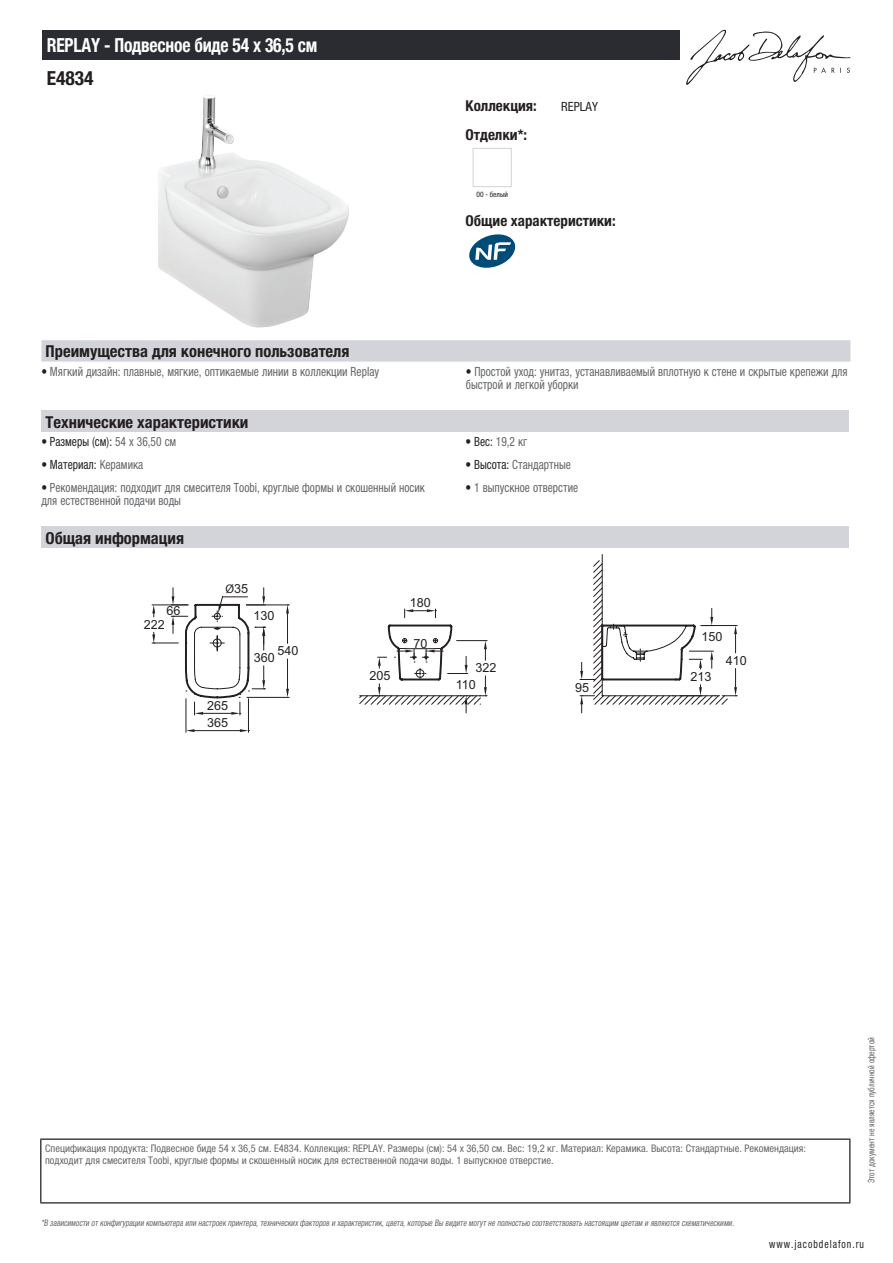
<style>
.page{position:relative;width:893px;height:1263px;background:#fff}
.page>*{position:absolute;margin:0;border:0;box-sizing:border-box;transform-origin:0 0}
.t1{font:700 condensed 19.5px "Helvetica Neue LTCYR";letter-spacing:-.01em;color:#fff;scale:.9 1}
.t2{font:700 condensed 19.5px "Helvetica Neue LTCYR";color:#231f20}
.t3{font:700 condensed 16.5px "Helvetica Neue LTCYR";color:#231f20}
.t4{font:700 condensed 15px "Helvetica Neue LTCYR";color:#231f20}
.t5{font:condensed 12.75px/13.5px "Helvetica Neue LTCYR";color:#626568;scale:.9 1}
.t6{font:condensed 12.75px "Helvetica Neue LTCYR";color:#231f20;scale:.9 1}
.t7{font:condensed 12.75px "Helvetica Neue LTCYR";color:#231f20}
.t8{font:12.6px "Arial";color:#231f20}
.t9{font:condensed 11.25px "Helvetica Neue LTCYR";letter-spacing:.1em;color:#231f20;scale:.87 1}
.t10{font:condensed 10.5px/12px "Helvetica Neue LTCYR";color:#626568}
.t11{font:italic condensed 9px "Helvetica Neue LTCYR";color:#626568;scale:.87 1}
.t12{font:condensed 9px "Helvetica Neue LTCYR";color:#626568;scale:.87 1}
.t13{font:condensed 7.5px "Helvetica Neue LTCYR";color:#231f20}
.s1{color:#231f20}
.s2{color:#626568}
.s3{font-family:"Myriad Pro"}
</style>
<div class="page">
<svg style="left:686px;top:30px;width:164px;height:55px"></svg>
<img style="left:158px;top:95px;width:191px;height:233px">
<div style="left:473px;top:148px;width:39px;height:39px;border:1px solid #d3d4da"></div>
<svg style="left:469px;top:234px;width:46px;height:34px"></svg>
<div style="left:41px;top:340px;width:809px;height:22px;background:#d3d4da"></div>
<div style="left:41px;top:411px;width:808px;height:21px;background:#d3d4da"></div>
<div style="left:41px;top:526px;width:808px;height:22px;background:#d3d4da"></div>
<svg style="left:593px;top:560px;width:135px;height:145px"></svg>
<svg style="left:152px;top:588px;width:36px;height:56px"></svg>
<hr style="left:186px;top:699px;width:1px;height:33px;background:#231f20">
<hr style="left:248px;top:699px;width:1px;height:33px;background:#231f20">
<hr style="left:195px;top:730px;width:45px;height:1px;background:#231f20">
<svg style="left:186px;top:729px;width:9px;height:3px"></svg>
<svg style="left:240px;top:729px;width:8px;height:3px"></svg>
<svg style="left:680px;top:685px;width:22px;height:11px"></svg>
<svg style="left:689px;top:651px;width:24px;height:18px"></svg>
<svg style="left:701px;top:608px;width:12px;height:17px"></svg>
<hr style="left:701px;top:625px;width:36px;height:1px;background:#231f20">
<svg style="left:734px;top:626px;width:3px;height:27px"></svg>
<svg style="left:722px;top:668px;width:15px;height:28px"></svg>
<svg style="left:194px;top:588px;width:447px;height:127px"></svg>
<div style="left:43px;top:30px;width:637px;height:30px;background:#2a2c32"></div>
<hr style="left:40px;top:1138px;width:810px;height:2px;background:#040503">
<hr style="left:40px;top:1140px;width:1px;height:62px;background:#040503">
<hr style="left:849px;top:1140px;width:1px;height:62px;background:#040503">
<hr style="left:40px;top:1202px;width:810px;height:1px;background:#040503">
<h1 class="t1" style="left:47px;top:34px;width:302px">REPLAY - Подвесное биде 54 x 36,5 см</h1>
<h1 class="t2" style="left:47px;top:67px;width:48px">E4834</h1>
<p class="t4" style="left:466px;top:97px;width:73px">Коллекция:</p>
<p class="t7" style="left:561px;top:99px;width:38px">REPLAY</p>
<p class="t4" style="left:466px;top:126px;width:63px">Отделки*:</p>
<p class="t13" style="left:476px;top:190px;width:33px">00 - белый</p>
<p class="t4" style="left:466px;top:212px;width:152px">Общие характеристики:</p>
<p class="t3" style="left:46px;top:342px;width:305px">Преимущества для конечного пользователя</p>
<p class="t5" style="left:41px;top:365px;width:377px"><span class="s1">•</span> Мягкий дизайн: плавные, мягкие, оптикаемые линии в коллекции Replay</p>
<p class="t5" style="left:466px;top:365px;width:426px"><span class="s1">•</span> Простой уход: унитаз, устанавливаемый вплотную к стене и скрытые крепежи для быстрой и легкой уборки</p>
<p class="t3" style="left:46px;top:413px;width:204px">Технические характеристики</p>
<p class="t6" style="left:41px;top:434px;width:151px">• Размеры (см): <span class="s2">54 x 36,50 см</span></p>
<p class="t5" style="left:466px;top:435px;width:70px"><span class="s1">• Вес:</span> 19,2 кг</p>
<p class="t6" style="left:41px;top:457px;width:115px">• Материал: <span class="s2">Керамика</span></p>
<p class="t5" style="left:466px;top:458px;width:119px"><span class="s1">• Высота:</span> Стандартные</p>
<p class="t5" style="left:41px;top:480px;width:428px"><span class="s1">•</span> Рекомендация: подходит для смесителя Toobi, круглые формы и скошенный носик для естественной подачи воды</p>
<p class="t5" style="left:466px;top:480px;width:127px"><span class="s1">•</span> 1 выпускное отверстие</p>
<p class="t3" style="left:46px;top:528px;width:140px">Общая информация</p>
<p class="t8" style="left:166px;top:602px;width:16px">66</p>
<p class="t8" style="left:144px;top:616px;width:23px">222</p>
<p class="t8" style="left:225px;top:580px;width:24px"><span class="s3">Ø</span>35</p>
<p class="t8" style="left:253px;top:608px;width:23px">130</p>
<p class="t8" style="left:207px;top:697px;width:23px">265</p>
<p class="t8" style="left:207px;top:714px;width:23px">365</p>
<p class="t8" style="left:278px;top:643px;width:23px">540</p>
<p class="t8" style="left:254px;top:649px;width:23px">360</p>
<p class="t8" style="left:369px;top:668px;width:23px">205</p>
<p class="t8" style="left:410px;top:594px;width:23px">180</p>
<p class="t8" style="left:413px;top:635px;width:16px">70</p>
<p class="t8" style="left:475px;top:660px;width:23px">322</p>
<p class="t8" style="left:456px;top:676px;width:22px">110</p>
<p class="t8" style="left:575px;top:679px;width:16px">95</p>
<p class="t8" style="left:701px;top:628px;width:23px">150</p>
<p class="t8" style="left:691px;top:668px;width:23px">213</p>
<p class="t8" style="left:726px;top:652px;width:23px">410</p>
<p class="t10" style="left:45px;top:1142px;width:762px">Спецификация продукта: Подвесное биде 54 x 36,5 см. E4834. Коллекция: REPLAY. Размеры (см): 54 x 36,50 см. Вес: 19,2 кг. Материал: Керамика. Высота: Стандартные. Рекомендация: подходит для смесителя Toobi, круглые формы и скошенный носик для естественной подачи воды. 1 выпускное отверстие.</p>
<p class="t11" style="left:41px;top:1218px;width:800px">*В зависимости отконфигурации компьютера или настроек принтера,техническихфакторов и характеристик,цвета,которые Вы видите могутне полностью соответствоватьнастоящим цветам и являются схематическими.</p>
<p class="t12" style="left:866px;top:1183px;width:169px;rotate:-90deg">Этот документ не является публичной офертой</p>
<p class="t9" style="left:769px;top:1237px;width:110px">www.jacobdelafon.ru</p>
</div>
